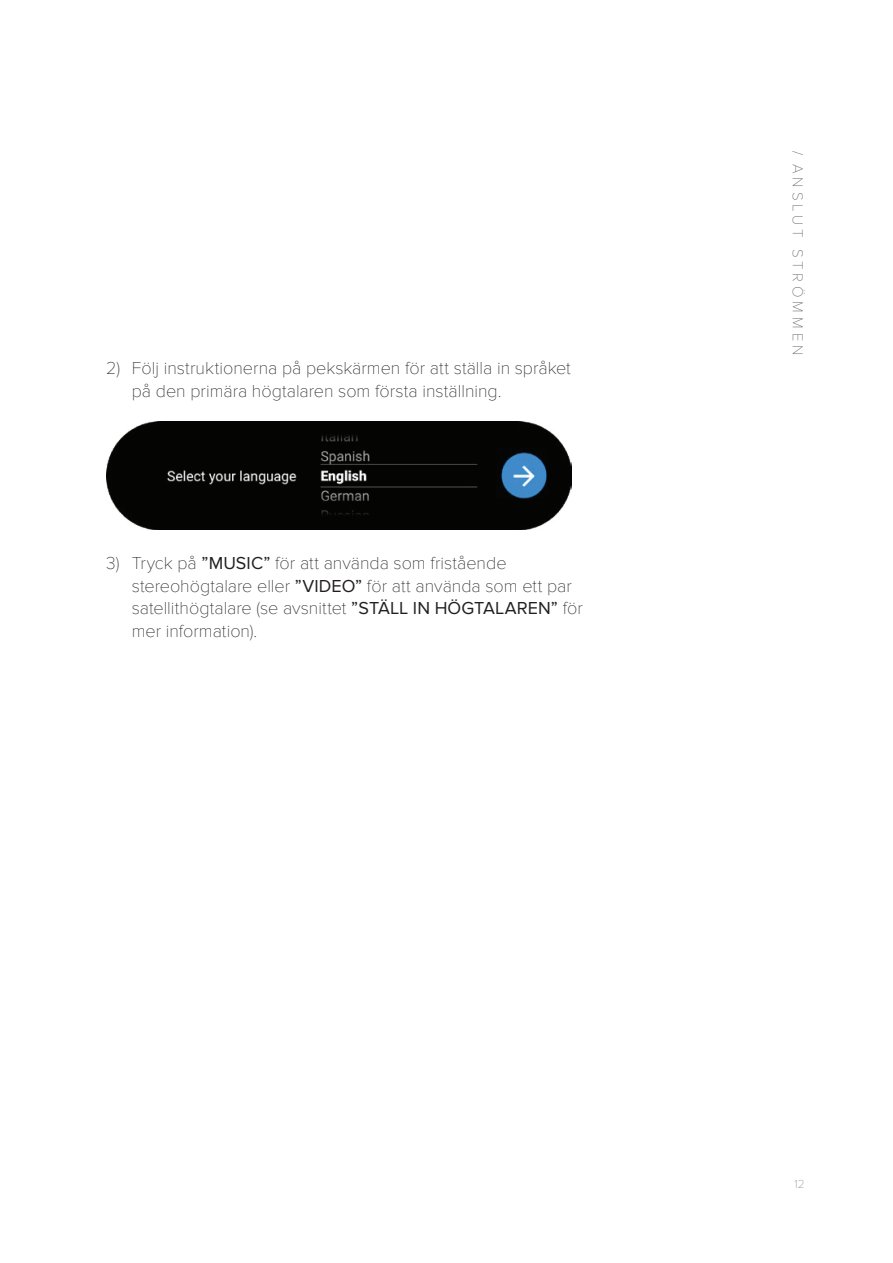
<style>
.page{position:relative;width:893px;height:1263px;background:#fff}
.page>*{position:absolute;margin:0;border:0;box-sizing:border-box;transform-origin:0 0}
.t1{font:100 18px/22.5px "Proxima Nova T";color:#231f20}
.t2{font:100 15px "Proxima Nova T";letter-spacing:.26em;color:#636366}
.t3{font:100 12px "Proxima Nova T";color:#808285}
.s1{font-family:"Proxima Nova";font-weight:400}
</style>
<div class="page">
<img style="left:106px;top:422px;width:465px;height:108px">
<p class="t1" style="left:132px;top:357px;width:440px;text-indent:-26px">2) Följ instruktionerna på pekskärmen för att ställa in språket på den primära högtalaren som första inställning.</p>
<p class="t1" style="left:132px;top:552px;width:453px;text-indent:-26px">3) Tryck på <span class="s1">”MUSIC”</span> för att använda som fristående stereohögtalare eller <span class="s1">”VIDEO”</span> för att använda som ett par satellithögtalare (se avsnittet <span class="s1">”STÄLL IN HÖGTALAREN”</span> för mer information).</p>
<p class="t2" style="left:806px;top:151px;width:206px;rotate:90deg">/ ANSLUT STRÖMMEN</p>
<p class="t3" style="left:794px;top:1177px;width:12px">12</p>
</div>
